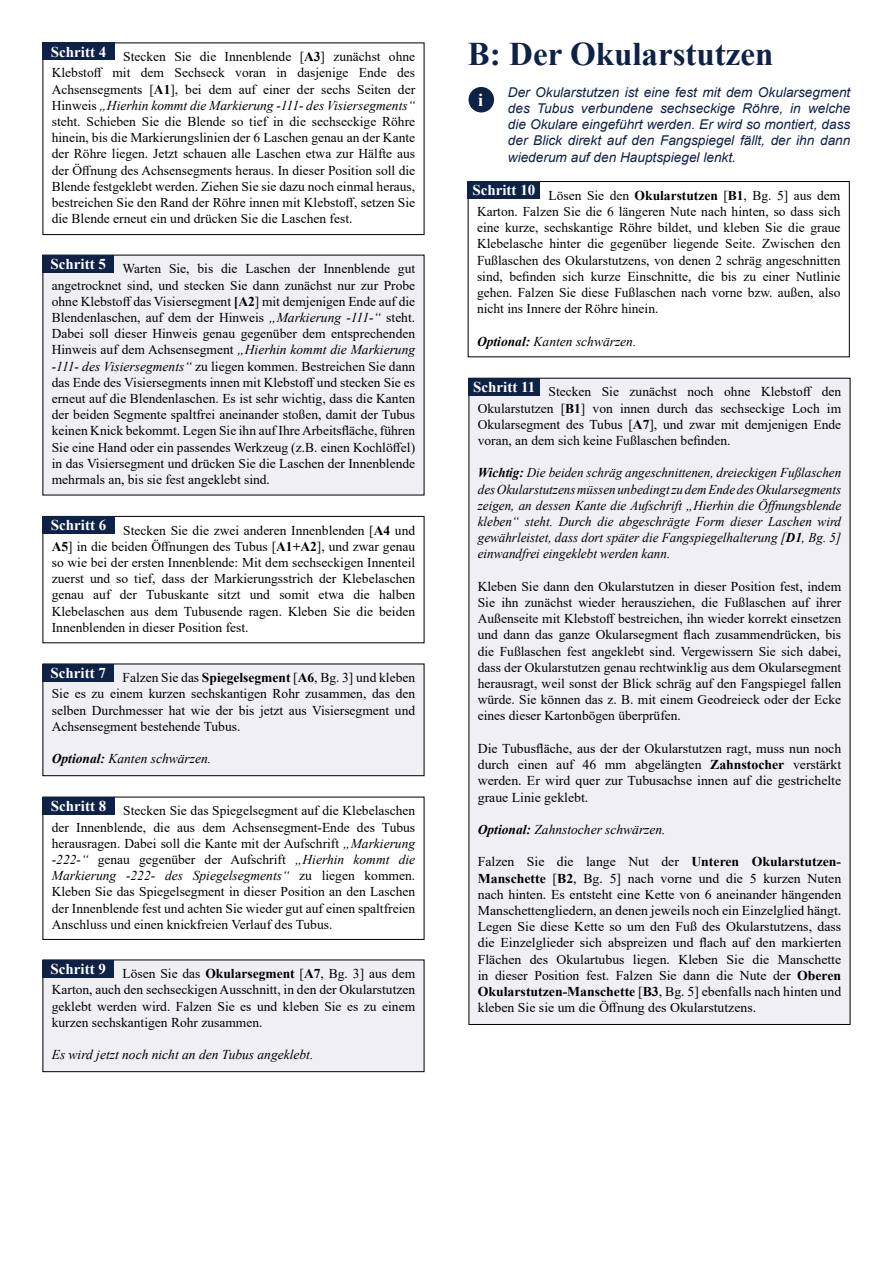
<style>
.page{position:relative;width:893px;height:1263px;background:#fff}
.page>*{position:absolute;margin:0;border:0;box-sizing:border-box;transform-origin:0 0}
.t1{font:700 33px "Times New Roman";color:#0e2146}
.t2{font:700 18px "Times New Roman";color:#fff}
.t3{font:700 15px "Times New Roman";color:#fff}
.t4{font:13.5px/16.2px "Times New Roman";color:#000;text-align:justify}
.t5{font:italic 13.5px/16.2px "Times New Roman";color:#000;text-align:justify}
.t6{font:italic 13.5px/16.2px "Arial";color:#0e2146;text-align:justify}
.s1{font-weight:700}
.s2{font-style:italic}
</style>
<div class="page">
<div style="left:43px;top:255px;width:381px;height:240px;background:#efeff4"></div>
<div style="left:43px;top:255px;width:71px;height:18px;background:#0e2146"></div>
<div style="left:43px;top:43px;width:381px;height:192px;border:1px solid #000"></div>
<div style="left:43px;top:516px;width:381px;height:127px;border:1px solid #000"></div>
<div style="left:43px;top:516px;width:72px;height:18px;background:#0e2146"></div>
<div style="left:43px;top:664px;width:381px;height:112px;background:#efeff4"></div>
<div style="left:43px;top:664px;width:381px;height:112px;border:1px solid #000"></div>
<div style="left:43px;top:664px;width:71px;height:17px;background:#0e2146"></div>
<div style="left:43px;top:797px;width:381px;height:143px;border:1px solid #000"></div>
<div style="left:43px;top:797px;width:72px;height:17px;background:#0e2146"></div>
<div style="left:43px;top:960px;width:381px;height:112px;background:#efeff4"></div>
<div style="left:43px;top:959px;width:381px;height:113px;border:1px solid #000"></div>
<div style="left:43px;top:959px;width:71px;height:18px;background:#0e2146"></div>
<div style="left:468px;top:87px;width:26px;height:25px;background:#0e2146;border-radius:50%"></div>
<div style="left:468px;top:181px;width:382px;height:176px;border:1px solid #000"></div>
<div style="left:468px;top:181px;width:72px;height:18px;background:#0e2146"></div>
<div style="left:469px;top:378px;width:381px;height:646px;background:#efeff4"></div>
<div style="left:468px;top:378px;width:72px;height:18px;background:#0e2146"></div>
<div style="left:43px;top:43px;width:72px;height:17px;background:#0e2146"></div>
<p class="t3" style="left:51px;top:41px;width:57px">Schritt 4</p>
<p class="t4" style="left:52px;top:48px;width:365px;text-indent:72px">Stecken Sie die Innenblende [<span class="s1">A3</span>] zunächst ohne Klebstoff mit dem Sechseck voran in dasjenige Ende des Achsensegments [<span class="s1">A1</span>], bei dem auf einer der sechs Seiten der Hinweis <span class="s2">„Hierhin kommt die Markierung -111- des Visiersegments“ </span>steht. Schieben Sie die Blende so tief in die sechseckige Röhre hinein, bis die Markierungslinien der 6 Laschen genau an der Kante der Röhre liegen. Jetzt schauen alle Laschen etwa zur Hälfte aus der Öffnung des Achsensegments heraus. In dieser Position soll die Blende festgeklebt werden. Ziehen Sie sie dazu noch einmal heraus, bestreichen Sie den Rand der Röhre innen mit Klebstoff, setzen Sie die Blende erneut ein und drücken Sie die Laschen fest.</p>
<p class="t3" style="left:51px;top:253px;width:57px">Schritt 5</p>
<p class="t4" style="left:52px;top:260px;width:365px;text-indent:71px">Warten Sie, bis die Laschen der Innenblende gut angetrocknet sind, und stecken Sie dann zunächst nur zur Probe ohne Klebstoff das Visiersegment <span class="s1">[A2</span>] mit demjenigen Ende auf die Blendenlaschen, auf dem der Hinweis <span class="s2">„Markierung -111-“</span> steht.<br>Dabei soll dieser Hinweis genau gegenüber dem entsprechenden Hinweis auf dem Achsensegment <span class="s2">„Hierhin kommt die Markierung -111- des Visiersegments“</span> zu liegen kommen. Bestreichen Sie dann das Ende des Visiersegments innen mit Klebstoff und stecken Sie es erneut auf die Blendenlaschen. Es ist sehr wichtig, dass die Kanten der beiden Segmente spaltfrei aneinander stoßen, damit der Tubus keinen Knick bekommt. Legen Sie ihn auf Ihre Arbeitsfläche, führen Sie eine Hand oder ein passendes Werkzeug (z.B. einen Kochlöffel) in das Visiersegment und drücken Sie die Laschen der Innenblende mehrmals an, bis sie fest angeklebt sind.</p>
<p class="t3" style="left:51px;top:514px;width:57px">Schritt 6</p>
<p class="t4" style="left:52px;top:522px;width:365px;text-indent:72px">Stecken Sie die zwei anderen Innenblenden [<span class="s1">A4</span> und <span class="s1">A5</span>] in die beiden Öffnungen des Tubus [<span class="s1">A1+A2</span>], und zwar genau so wie bei der ersten Innenblende: Mit dem sechseckigen Innenteil zuerst und so tief, dass der Markierungsstrich der Klebelaschen genau auf der Tubuskante sitzt und somit etwa die halben Klebelaschen aus dem Tubusende ragen. Kleben Sie die beiden Innenblenden in dieser Position fest.</p>
<p class="t3" style="left:51px;top:662px;width:57px">Schritt 7</p>
<p class="t4" style="left:52px;top:669px;width:365px;text-indent:71px">Falzen Sie das <span class="s1">Spiegelsegment</span> [<span class="s1">A6</span>, Bg. 3] und kleben Sie es zu einem kurzen sechskantigen Rohr zusammen, das den selben Durchmesser hat wie der bis jetzt aus Visiersegment und Achsensegment bestehende Tubus.</p>
<p class="t5" style="left:52px;top:750px;width:161px"><span class="s1">Optional:</span> Kanten schwärzen.</p>
<p class="t3" style="left:51px;top:795px;width:57px">Schritt 8</p>
<p class="t4" style="left:52px;top:802px;width:365px;text-indent:72px">Stecken Sie das Spiegelsegment auf die Klebelaschen der Innenblende, die aus dem Achsensegment-Ende des Tubus herausragen. Dabei soll die Kante mit der Aufschrift <span class="s2">„Markierung -222-“</span> genau gegenüber der Aufschrift <span class="s2">„Hierhin kommt die Markierung -222- des Spiegelsegments“</span> zu liegen kommen.<br>Kleben Sie das Spiegelsegment in dieser Position an den Laschen der Innenblende fest und achten Sie wieder gut auf einen spaltfreien Anschluss und einen knickfreien Verlauf des Tubus.</p>
<p class="t3" style="left:51px;top:958px;width:57px">Schritt 9</p>
<p class="t4" style="left:52px;top:965px;width:365px;text-indent:71px">Lösen Sie das <span class="s1">Okularsegment</span> [<span class="s1">A7</span>, Bg. 3] aus dem Karton, auch den sechseckigen Ausschnitt, in den der Okularstutzen geklebt werden wird. Falzen Sie es und kleben Sie es zu einem kurzen sechskantigen Rohr zusammen.</p>
<p class="t5" style="left:52px;top:1046px;width:263px">Es wird jetzt noch nicht an den Tubus angeklebt.</p>
<p class="t1" style="left:468px;top:30px;width:307px">B: Der Okularstutzen</p>
<p class="t6" style="left:508px;top:84px;width:344px">Der Okularstutzen ist eine fest mit dem Okularsegment des Tubus verbundene sechseckige Röhre, in welche die Okulare eingeführt werden. Er wird so montiert, dass der Blick direkt auf den Fangspiegel fällt, der ihn dann wiederum auf den Hauptspiegel lenkt.</p>
<p class="t2" style="left:478px;top:87px;width:7px">i</p>
<p class="t3" style="left:472px;top:179px;width:64px">Schritt 10</p>
<p class="t4" style="left:477px;top:187px;width:365px;text-indent:72px">Lösen Sie den <span class="s1">Okularstutzen</span> [<span class="s1">B1</span>, Bg. 5] aus dem Karton. Falzen Sie die 6 längeren Nute nach hinten, so dass sich eine kurze, sechskantige Röhre bildet, und kleben Sie die graue Klebelasche hinter die gegenüber liegende Seite. Zwischen den Fußlaschen des Okularstutzens, von denen 2 schräg angeschnitten sind, befinden sich kurze Einschnitte, die bis zu einer Nutlinie gehen. Falzen Sie diese Fußlaschen nach vorne bzw. außen, also nicht ins Innere der Röhre hinein.</p>
<p class="t5" style="left:477px;top:333px;width:161px"><span class="s1">Optional:</span> Kanten schwärzen.</p>
<p class="t3" style="left:473px;top:376px;width:64px">Schritt 11</p>
<p class="t4" style="left:478px;top:383px;width:365px;text-indent:71px">Stecken Sie zunächst noch ohne Klebstoff den Okularstutzen [<span class="s1">B1</span>] von innen durch das sechseckige Loch im Okularsegment des Tubus [<span class="s1">A7</span>], und zwar mit demjenigen Ende voran, an dem sich keine Fußlaschen befinden.</p>
<p class="t5" style="left:478px;top:464px;width:365px"><span class="s1">Wichtig:</span> Die beiden schräg angeschnittenen, dreieckigen Fußlaschen des Okularstutzens müssen unbedingt zu dem Ende des Okularsegments zeigen, an dessen Kante die Aufschrift „Hierhin die Öffnungsblende kleben“ steht. Durch die abgeschrägte Form dieser Laschen wird gewährleistet, dass dort später die Fangspiegelhalterung [<span class="s1">D1</span>, Bg. 5] einwandfrei eingeklebt werden kann.</p>
<p class="t4" style="left:478px;top:578px;width:365px">Kleben Sie dann den Okularstutzen in dieser Position fest, indem Sie ihn zunächst wieder herausziehen, die Fußlaschen auf ihrer Außenseite mit Klebstoff bestreichen, ihn wieder korrekt einsetzen und dann das ganze Okularsegment flach zusammendrücken, bis die Fußlaschen fest angeklebt sind. Vergewissern Sie sich dabei, dass der Okularstutzen genau rechtwinklig aus dem Okularsegment herausragt, weil sonst der Blick schräg auf den Fangspiegel fallen würde. Sie können das z. B. mit einem Geodreieck oder der Ecke eines dieser Kartonbögen überprüfen.</p>
<p class="t4" style="left:478px;top:740px;width:365px">Die Tubusfläche, aus der der Okularstutzen ragt, muss nun noch durch einen auf 46 mm abgelängten <span class="s1">Zahnstocher</span> verstärkt werden. Er wird quer zur Tubusachse innen auf die gestrichelte graue Linie geklebt.</p>
<p class="t5" style="left:478px;top:821px;width:189px"><span class="s1">Optional:</span> Zahnstocher schwärzen.</p>
<p class="t4" style="left:478px;top:853px;width:365px">Falzen Sie die lange Nut der <span class="s1">Unteren Okularstutzen-Manschette</span> [<span class="s1">B2</span>, Bg. 5] nach vorne und die 5 kurzen Nuten nach hinten. Es entsteht eine Kette von 6 aneinander hängenden Manschettengliedern, an denen jeweils noch ein Einzelglied hängt.<br>Legen Sie diese Kette so um den Fuß des Okularstutzens, dass die Einzelglieder sich abspreizen und flach auf den markierten Flächen des Okulartubus liegen. Kleben Sie die Manschette in dieser Position fest. Falzen Sie dann die Nute der <span class="s1">Oberen Okularstutzen-Manschette</span> [<span class="s1">B3</span>, Bg. 5] ebenfalls nach hinten und kleben Sie sie um die Öffnung des Okularstutzens.</p>
</div>
